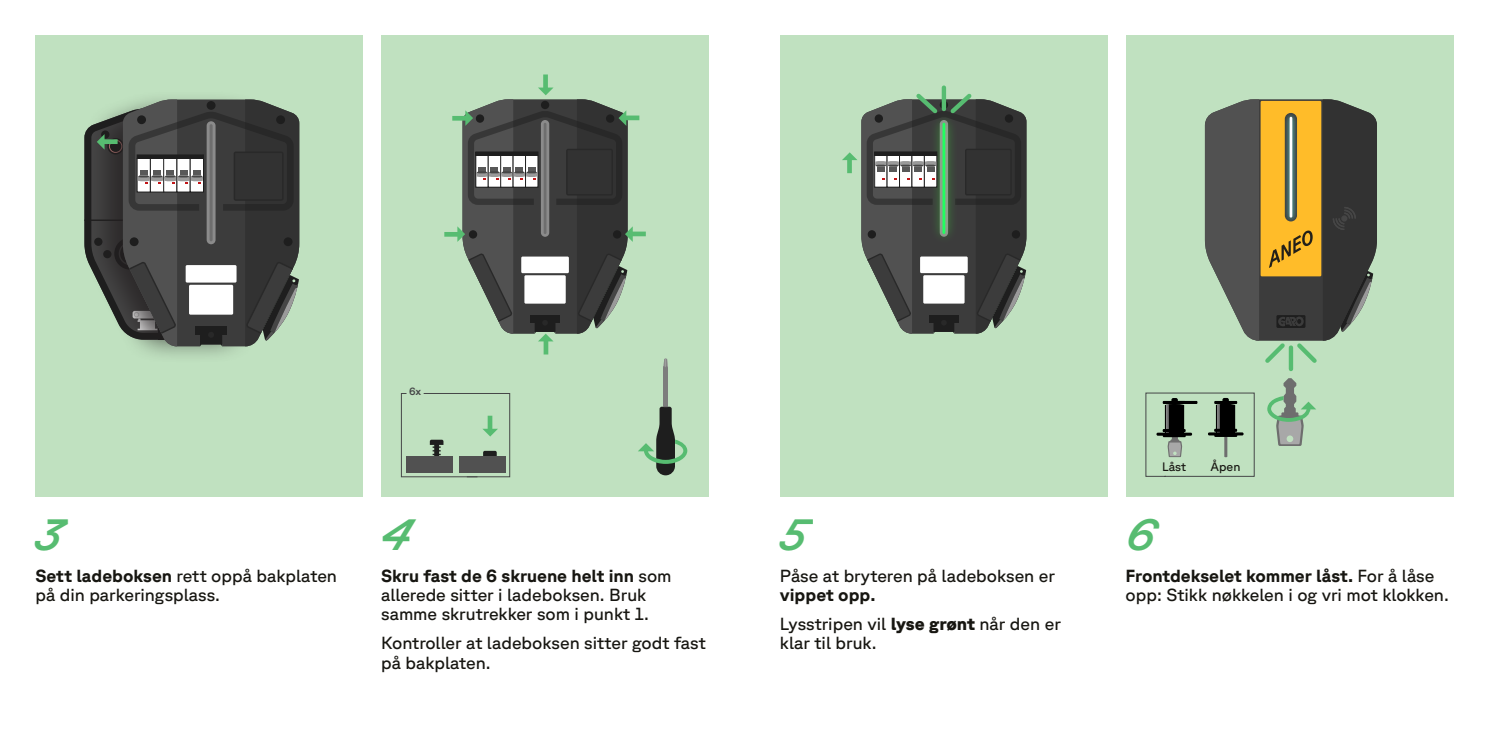
<style>
.page{position:relative;width:1489px;height:745px;background:#fff}
.page>*{position:absolute;margin:0;border:0;box-sizing:border-box;transform-origin:0 0}
.Tall{font:500 43.75px "GT Planar Italic 30";color:#57bc71}
.Brødtekst{font:17.5px/19.2px "GT Planar";color:#171611}
.Brødtekst-2{font:12.25px "GT Planar";color:#171611}
.Brødtekst-3{font:500 10.5px "GT Planar";color:#464748}
.s1{font-weight:700}
.s2{font-weight:900}
</style>
<div class="page">
<div style="left:35px;top:35px;width:328px;height:461px;background:#c0e1c0"></div>
<div style="left:381px;top:35px;width:328px;height:461px;background:#c0e1c0"></div>
<div style="left:780px;top:35px;width:327px;height:461px;background:#c0e1c0"></div>
<div style="left:1125px;top:35px;width:328px;height:461px;background:#c0e1c0"></div>
<svg style="left:842px;top:90px;width:184px;height:243px"></svg>
<div style="left:941px;top:88px;width:5px;height:21px;background:#57bc71"></div>
<hr style="left:663px;top:365px;width:4px;height:41px;background:#7d7d7d">
<svg style="left:663px;top:358px;width:4px;height:9px"></svg>
<svg style="left:638px;top:406px;width:49px;height:69px"></svg>
<svg style="left:444px;top:74px;width:201px;height:280px"></svg>
<div style="left:85px;top:91px;width:210px;height:273px;background:#231f20;opacity:.75"></div>
<svg style="left:84px;top:99px;width:215px;height:247px;background:#555855"></svg>
<svg style="left:1145px;top:392px;width:109px;height:85px"></svg>
<svg style="left:1288px;top:366px;width:4px;height:3px"></svg>
<svg style="left:1204px;top:99px;width:172px;height:267px"></svg>
<svg style="left:400px;top:393px;width:110px;height:84px"></svg>
<svg style="left:1267px;top:378px;width:49px;height:67px"></svg>
<p class="Brødtekst-3" style="left:409px;top:385px;width:14px">6x</p>
<p class="Brødtekst-2" style="left:1162px;top:459px;width:26px">Låst</p>
<p class="Tall" style="left:35px;top:508px;width:28px">3</p>
<p class="Tall" style="left:381px;top:508px;width:30px">4</p>
<p class="Tall" style="left:780px;top:508px;width:28px">5</p>
<p class="Tall" style="left:1125px;top:508px;width:30px">6</p>
<p class="Brødtekst-2" style="left:1210px;top:459px;width:31px">Åpen</p>
<p class="Brødtekst" style="left:35px;top:565px;width:303px"><span class="s1">Sett ladeboksen</span> rett oppå bakplaten på din parkeringsplass.</p>
<p class="Brødtekst" style="left:1125px;top:565px;width:325px"><span class="s1">Frontdekselet kommer låst.</span> For å låse opp: Stikk nøkkelen i og vri mot klokken.</p>
<p class="Brødtekst" style="left:780px;top:565px;width:276px">Påse at bryteren på ladeboksen er <span class="s1">vippet opp.</span></p>
<p class="Brødtekst" style="left:780px;top:613px;width:282px">Lysstripen vil <span class="s2">lyse grønt</span> når den er klar til bruk.</p>
<p class="Brødtekst" style="left:381px;top:565px;width:292px"><span class="s1">Skru fast de 6 skruene helt inn</span> som allerede sitter i ladeboksen. Bruk samme skrutrekker som i punkt 1.</p>
<p class="Brødtekst" style="left:381px;top:633px;width:326px">Kontroller at ladeboksen sitter godt fast på bakplaten.</p>
</div>
